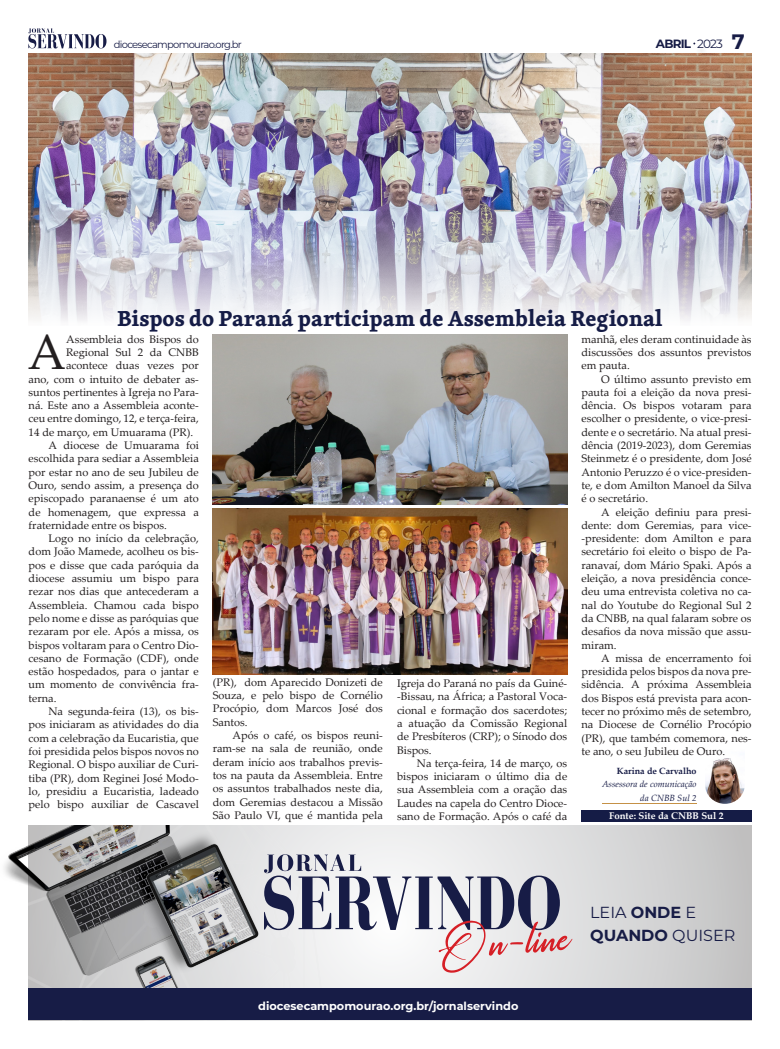
<style>
.page{position:relative;width:780px;height:1049px;background:#fff}
.page>*{position:absolute;margin:0;border:0;box-sizing:border-box;transform-origin:0 0}
.t1{font:61.8px "Rosellinda Alyamore";color:#d61f26}
.Estilo_de_parágrafo{font:49.2px "Palatino Linotype";color:#231f20}
.t2{font:700 22.3px "Skolar PE";color:#151c46}
.t3{font:700 20.9px "Montserrat";color:#171c46}
.t4{font:16px/23.3px "Montserrat";color:#171c46}
.t5{font:700 12px "Montserrat";letter-spacing:-.07em;color:#171c46}
.t6{font:700 11.3px "Montserrat";color:#fff}
.Estilo_de_parágrafo-2{font:11px/13.3px "Palatino Linotype";color:#231f20;text-align:justify}
.t7{font:10px "Montserrat";letter-spacing:-.07em;color:#171c46}
.t8{font:700 9.6px "Palatino Linotype";color:#fff}
.t9{font:italic 9px/13.5px "Palatino Linotype";color:#171c46;text-align:right}
.t10{font:700 9px "Palatino Linotype";color:#171c46}
.s1{font-weight:400}
.s2{font-weight:700}
</style>
<div class="page">
<svg style="left:28px;top:28px;width:78px;height:20px"></svg>
<div style="left:695px;top:44px;width:12px;height:12px;background:#fafafa"></div>
<div style="left:581px;top:810px;width:170px;height:11px;background:#151c46"></div>
<hr style="left:602px;top:803px;width:94px;height:1px;background:#c59146">
<img style="left:705px;top:758px;width:39px;height:46px">
<img style="left:29px;top:53px;width:722px;height:268px">
<img style="left:213px;top:334px;width:354px;height:170px">
<img style="left:213px;top:508px;width:354px;height:167px">
<svg style="left:472px;top:825px;width:279px;height:163px;background:#d5d6d6"></svg>
<img style="left:28px;top:825px;width:444px;height:163px">
<img style="left:4px;top:826px;width:260px;height:162px">
<div style="left:28px;top:988px;width:723px;height:32px;background:#171c46"></div>
<svg style="left:264px;top:854px;width:296px;height:76px"></svg>
<p class="t7" style="left:114px;top:38px;width:130px">diocesecampomourao.org.br</p>
<p class="t5" style="left:656px;top:35px;width:68px">ABRIL <span class="s1">2023</span></p>
<p class="t3" style="left:731px;top:26px;width:14px">7</p>
<p class="t2" style="left:117px;top:301px;width:546px">Bispos do Paraná participam de Assembleia Regional</p>
<p class="Estilo_de_parágrafo" style="left:28px;top:317px;width:40px">A</p>
<p class="Estilo_de_parágrafo-2" style="left:66px;top:332px;width:134px">Assembleia dos Bispos do</p>
<p class="Estilo_de_parágrafo-2" style="left:581px;top:332px;width:172px">manhã, eles deram continuidade às discussões dos assuntos previstos em pauta.</p>
<p class="Estilo_de_parágrafo-2" style="left:581px;top:372px;width:172px;text-indent:20px">O último assunto previsto em pauta foi a eleição da nova presi&shy;dência. Os bispos votaram para escolher o presidente, o vice-presi&shy;dente e o secretário. Na atual presi&shy;dência (2019-2023), dom Geremias Steinmetz é o presidente, dom José Antonio Peruzzo é o vice-presiden&shy;te, e dom Amilton Manoel da Silva é o secretário.</p>
<p class="Estilo_de_parágrafo-2" style="left:581px;top:505px;width:172px;text-indent:20px">A eleição definiu para presi&shy;dente: dom Geremias, para vice--presidente: dom Amilton e para secretário foi eleito o bispo de Pa&shy;ranavaí, dom Mário Spaki. Após a eleição, a nova presidência conce&shy;deu uma entrevista coletiva no ca&shy;nal do Youtube do Regional Sul 2 da CNBB, na qual falaram sobre os desafios da nova missão que assu&shy;miram.</p>
<p class="Estilo_de_parágrafo-2" style="left:581px;top:651px;width:172px;text-indent:20px">A missa de encerramento foi presidida pelos bispos da nova pre&shy;sidência. A próxima Assembleia dos Bispos está prevista para acon&shy;tecer no próximo mês de setembro, na Diocese de Cornélio Procópio (PR), que também comemora, nes&shy;te ano, o seu Jubileu de Ouro.</p>
<p class="Estilo_de_parágrafo-2" style="left:66px;top:345px;width:134px">Regional Sul 2 da CNBB</p>
<p class="Estilo_de_parágrafo-2" style="left:66px;top:358px;width:134px">acontece duas vezes por</p>
<p class="Estilo_de_parágrafo-2" style="left:29px;top:372px;width:172px">ano, com o intuito de debater as-</p>
<p class="Estilo_de_parágrafo-2" style="left:29px;top:385px;width:172px">suntos pertinentes à Igreja no Para-</p>
<p class="Estilo_de_parágrafo-2" style="left:29px;top:398px;width:172px">ná. Este ano a Assembleia aconte-</p>
<p class="Estilo_de_parágrafo-2" style="left:29px;top:412px;width:172px">ceu entre domingo, 12, e terça-feira,</p>
<p class="Estilo_de_parágrafo-2" style="left:29px;top:425px;width:166px">14 de março, em Umuarama (PR).</p>
<p class="Estilo_de_parágrafo-2" style="left:29px;top:438px;width:172px;text-indent:20px">A diocese de Umuarama foi escolhida para sediar a Assembleia por estar no ano de seu Jubileu de Ouro, sendo assim, a presença do episcopado paranaense é um ato de homenagem, que expressa a fraternidade entre os bispos.</p>
<p class="Estilo_de_parágrafo-2" style="left:29px;top:531px;width:172px;text-indent:20px">Logo no início da celebração, dom João Mamede, acolheu os bis&shy;pos e disse que cada paróquia da diocese assumiu um bispo para rezar nos dias que antecederam a Assembleia. Chamou cada bispo pelo nome e disse as paróquias que rezaram por ele. Após a missa, os bispos voltaram para o Centro Dio&shy;cesano de Formação (CDF), onde estão hospedados, para o jantar e um momento de convivência fra&shy;terna.</p>
<p class="Estilo_de_parágrafo-2" style="left:29px;top:704px;width:172px;text-indent:20px">Na segunda-feira (13), os bis&shy;pos iniciaram as atividades do dia com a celebração da Eucaristia, que foi presidida pelos bispos novos no Regional. O bispo auxiliar de Curi&shy;tiba (PR), dom Reginei José Modo&shy;lo, presidiu a Eucaristia, ladeado pelo bispo auxiliar de Cascavel</p>
<p class="Estilo_de_parágrafo-2" style="left:213px;top:675px;width:172px">(PR), dom Aparecido Donizeti de Souza, e pelo bispo de Cornélio Procópio, dom Marcos José dos Santos.</p>
<p class="Estilo_de_parágrafo-2" style="left:213px;top:728px;width:172px;text-indent:20px">Após o café, os bispos reuni&shy;ram-se na sala de reunião, onde deram início aos trabalhos previs&shy;tos na pauta da Assembleia. Entre os assuntos trabalhados neste dia, dom Geremias destacou a Missão São Paulo VI, que é mantida pela</p>
<p class="Estilo_de_parágrafo-2" style="left:397px;top:676px;width:172px">Igreja do Paraná no país da Guiné--Bissau, na África; a Pastoral Voca&shy;cional e formação dos sacerdotes; a atuação da Comissão Regional de Presbíteros (CRP); o Sínodo dos Bispos.</p>
<p class="Estilo_de_parágrafo-2" style="left:397px;top:756px;width:172px;text-indent:20px">Na terça-feira, 14 de março, os bispos iniciaram o último dia de sua Assembleia com a oração das Laudes na capela do Centro Dioce&shy;sano de Formação. Após o café da</p>
<p class="t10" style="left:616px;top:764px;width:81px">Karina de Carvalho</p>
<p class="t9" style="left:602px;top:777px;width:96px">Assessora de comunicação da CNBB Sul 2</p>
<p class="t8" style="left:609px;top:809px;width:116px">Fonte: Site da CNBB Sul 2</p>
<p class="t1" style="left:436px;top:912px;width:135px;rotate:-4deg">On-line</p>
<p class="t6" style="left:258px;top:997px;width:262px">diocesecampomourao.org.br/jornalservindo</p>
<p class="t4" style="left:590px;top:900px;width:147px">LEIA <span class="s2">ONDE</span> E<br><span class="s2">QUANDO</span> QUISER</p>
</div>
